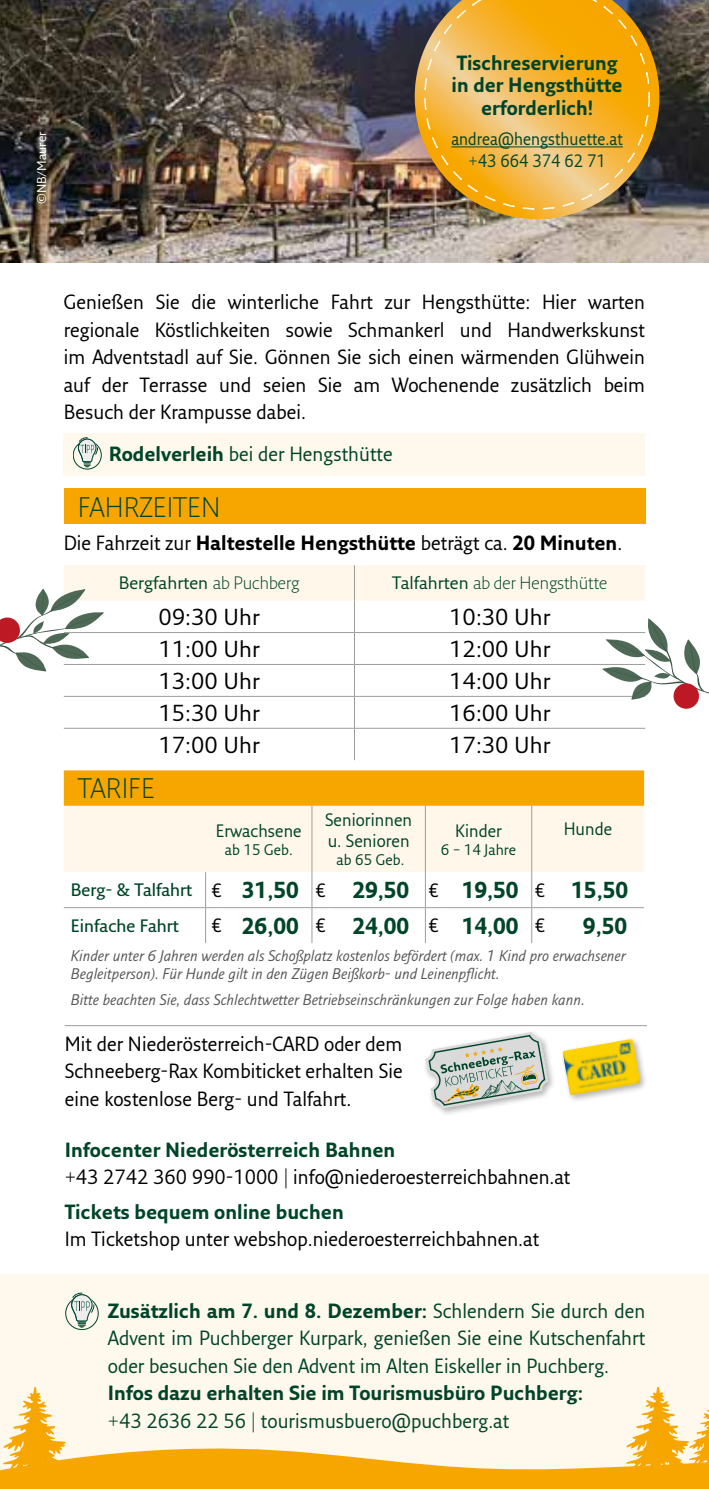
<style>
.page{position:relative;width:709px;height:1489px;background:#fff}
.page>*{position:absolute;margin:0;border:0;box-sizing:border-box;transform-origin:0 0}
.t1{font:300 27.5px "Fresco Sans Pro";color:#004529}
.t2{font:22.5px "Fresco Sans Pro";color:#000}
.t3{font:700 22.5px "Fresco Sans Pro";color:#004529;scale:.95 1}
.t4{font:20px/27.5px "Fresco Sans Pro";color:#000;text-align:justify;scale:.95 1}
.t5{font:20px/27.5px "Fresco Sans Pro";color:#004529;text-align:justify;scale:.95 1}
.t6{font:700 20px "Fresco Sans Pro";color:#004529;scale:.95 1}
.t7{font:700 20px "Fresco Sans Pro";color:#000;scale:.95 1}
.t8{font:700 20px/22.5px "Fresco Sans Pro";color:#004529;text-align:center;scale:.94 1}
.t9{font:17.5px/22.5px "Fresco Sans Pro";color:#004529;text-align:center;scale:.9 1}
.t10{font:300 17.5px "Fresco Sans Pro";color:#004529}
.t11{font:17.5px "Fresco Sans Pro";color:#004529}
.t12{font:17.5px "Fresco Sans Pro";color:#004529;scale:.95 1}
.t13{font:17.5px/21px "Fresco Sans Pro";color:#004529;scale:.96 1}
.t14{font:600 17.5px "Fresco Sans Pro";color:#004529}
.t15{font:italic 15px/18px "Fresco Sans Pro";color:#575756;scale:.96 1}
.t16{font:15px "Fresco Sans Pro";color:#004529;scale:.96 1}
.t17{font:12.5px "Fresco Sans Pro";color:#fff}
.s1{font-weight:700}
.s2{font-weight:400}
.s3{font-weight:300}
.s4{font-weight:600;font-size:17.5px}
.s5{font-weight:400;font-size:18.75px;color:#000}
</style>
<div class="page">
<div style="left:0;top:1274px;width:709px;height:112px;background:#fff8ed"></div>
<div style="left:66px;top:1296px;width:32px;height:33px;border:1px solid #004529;border-radius:50%"></div>
<svg style="left:71px;top:1292px;width:23px;height:35px"></svg>
<img style="left:0;top:0;width:709px;height:262px">
<svg style="left:0;top:1386px;width:709px;height:102px;background:#fcdc9c"></svg>
<div style="left:64px;top:488px;width:581px;height:36px;background:#f7a600"></div>
<hr style="left:354px;top:696px;width:1px;height:32px;background:#9d9d9c">
<hr style="left:64px;top:727px;width:290px;height:1px;background:#9d9d9c">
<hr style="left:354px;top:727px;width:291px;height:1px;background:#9d9d9c">
<hr style="left:354px;top:728px;width:1px;height:32px;background:#9d9d9c">
<svg style="left:64px;top:770px;width:580px;height:102px;background:#fcda98"></svg>
<hr style="left:205px;top:872px;width:1px;height:35px;background:#9d9d9c">
<hr style="left:205px;top:908px;width:1px;height:35px;background:#9d9d9c">
<hr style="left:64px;top:907px;width:142px;height:1px;background:#9d9d9c">
<svg style="left:206px;top:907px;width:16px;height:1px"></svg>
<hr style="left:222px;top:907px;width:90px;height:1px;background:#9d9d9c">
<svg style="left:312px;top:907px;width:17px;height:1px"></svg>
<hr style="left:329px;top:907px;width:96px;height:1px;background:#9d9d9c">
<svg style="left:425px;top:907px;width:17px;height:1px"></svg>
<hr style="left:442px;top:907px;width:89px;height:1px;background:#9d9d9c">
<svg style="left:531px;top:907px;width:17px;height:1px"></svg>
<hr style="left:548px;top:907px;width:96px;height:1px;background:#9d9d9c">
<hr style="left:311px;top:872px;width:1px;height:35px;background:#9d9d9c">
<hr style="left:425px;top:872px;width:1px;height:35px;background:#9d9d9c">
<hr style="left:531px;top:872px;width:1px;height:35px;background:#9d9d9c">
<hr style="left:311px;top:908px;width:1px;height:35px;background:#9d9d9c">
<hr style="left:425px;top:908px;width:1px;height:35px;background:#9d9d9c">
<hr style="left:531px;top:908px;width:1px;height:35px;background:#9d9d9c">
<hr style="left:311px;top:805px;width:1px;height:67px;background:#9d9d9c">
<hr style="left:425px;top:805px;width:1px;height:67px;background:#9d9d9c">
<hr style="left:531px;top:805px;width:1px;height:67px;background:#9d9d9c">
<svg style="left:0;top:565px;width:709px;height:144px"></svg>
<img style="left:415px;top:0;width:244px;height:219px">
<svg style="left:424px;top:0;width:226px;height:210px;background:#e3ab3f"></svg>
<hr style="left:451px;top:146px;width:172px;height:1px;background:#004529">
<div style="left:64px;top:433px;width:581px;height:42px;background:#fff8ed"></div>
<hr style="left:65px;top:1025px;width:582px;height:1px;background:#9d9d9c">
<div style="left:423px;top:1028px;width:134px;height:88px;background:#000;opacity:.3"></div>
<svg style="left:425px;top:1031px;width:124px;height:77px"></svg>
<div style="left:559px;top:1036px;width:89px;height:66px;background:#000;opacity:.3"></div>
<img style="left:562px;top:1038px;width:78px;height:57px">
<p class="t17" style="left:34px;top:204px;width:74px;rotate:-90deg">©NB/Maurer</p>
<p class="t8" style="left:451px;top:51px;width:183px">Tischreservierung in der Hengsthütte erforderlich!</p>
<p class="t9" style="left:451px;top:127px;width:192px">andrea@hengsthuette.at +43 664 374 62 71</p>
<p class="t4" style="left:64px;top:288px;width:613px">Genießen Sie die winterliche Fahrt zur Hengsthütte: Hier warten regionale Köstlichkeiten sowie Schmankerl und Handwerkskunst im Adventstadl auf Sie. Gönnen Sie sich einen wärmenden Glühwein auf der Terrasse und seien Sie am Wochenende zusätzlich beim Besuch der Krampusse dabei.</p>
<p class="t5" style="left:109px;top:439px;width:300px"><span class="s1">Rodelverleih</span> bei der Hengsthütte</p>
<h1 class="t1" style="left:78px;top:489px;width:144px">FAHRZEITEN</h1>
<p class="t7" style="left:64px;top:530px;width:589px"><span class="s2">Die Fahrzeit zur</span> Haltestelle Hengsthütte <span class="s2">beträgt ca.</span> 20 Minuten<span class="s2">.</span></p>
<p class="t11" style="left:119px;top:572px;width:182px">Bergfahrten <span class="s3">ab Puchberg</span></p>
<p class="t10" style="left:392px;top:572px;width:217px"><span class="s2">Talfahrten</span> ab der Hengsthütte</p>
<p class="t2" style="left:159px;top:603px;width:103px">09:30 Uhr</p>
<p class="t2" style="left:449px;top:603px;width:103px">10:30 Uhr</p>
<p class="t2" style="left:159px;top:635px;width:103px">11:00 Uhr</p>
<p class="t2" style="left:449px;top:635px;width:103px">12:00 Uhr</p>
<p class="t2" style="left:159px;top:666px;width:103px">13:00 Uhr</p>
<p class="t2" style="left:449px;top:666px;width:103px">14:00 Uhr</p>
<p class="t2" style="left:159px;top:698px;width:103px">15:30 Uhr</p>
<p class="t2" style="left:449px;top:698px;width:103px">16:00 Uhr</p>
<p class="t2" style="left:159px;top:730px;width:103px">17:00 Uhr</p>
<p class="t2" style="left:449px;top:730px;width:103px">17:30 Uhr</p>
<h1 class="t1" style="left:78px;top:771px;width:78px">TARIFE</h1>
<p class="t12" style="left:216px;top:819px;width:92px">Erwachsene</p>
<p class="t16" style="left:225px;top:839px;width:72px">ab 15 Geb.</p>
<p class="t13" style="left:325px;top:809px;width:92px">Seniorinnen u. Senioren</p>
<p class="t16" style="left:336px;top:850px;width:72px">ab 65 Geb.</p>
<p class="t12" style="left:563px;top:818px;width:52px">Hunde</p>
<p class="t12" style="left:455px;top:819px;width:51px">Kinder</p>
<p class="t16" style="left:441px;top:839px;width:80px">6 – 14 Jahre</p>
<p class="t3" style="left:71px;top:876px;width:588px"><span class="s4">Berg- &amp; Talfahrt</span> <span class="s5">€</span> 31,50 <span class="s5">€</span> 29,50 <span class="s5">€</span> 19,50 <span class="s5">€</span> 15,50</p>
<p class="t14" style="left:71px;top:914px;width:109px">Einfache Fahrt</p>
<p class="t3" style="left:211px;top:911px;width:353px"><span class="s5">€</span> 26,00 <span class="s5">€</span> 24,00 <span class="s5">€</span> 14,00 <span class="s5">€</span></p>
<p class="t3" style="left:583px;top:911px;width:48px">9,50</p>
<p class="t15" style="left:71px;top:946px;width:579px">Kinder unter 6 Jahren werden als Schoßplatz kostenlos befördert (max. 1 Kind pro erwachsener<br>Begleitperson). Für Hunde gilt in den Zügen Beißkorb- und Leinenpflicht.</p>
<p class="t15" style="left:71px;top:990px;width:537px">Bitte beachten Sie, dass Schlechtwetter Betriebseinschränkungen zur Folge haben kann.</p>
<p class="t4" style="left:65px;top:1029px;width:357px">Mit der Niederösterreich-CARD oder dem Schneeberg-Rax Kombiticket erhalten Sie eine kostenlose Berg- und Talfahrt.</p>
<p class="t6" style="left:65px;top:1136px;width:349px">Infocenter Niederösterreich Bahnen</p>
<p class="t4" style="left:65px;top:1162px;width:534px">+43 2742 360 990-1000 | info@niederoesterreichbahnen.at</p>
<p class="t6" style="left:65px;top:1198px;width:295px">Tickets bequem online buchen</p>
<p class="t4" style="left:65px;top:1224px;width:501px">Im Ticketshop unter webshop.niederoesterreichbahnen.at</p>
<p class="t5" style="left:108px;top:1296px;width:567px"><span class="s1">Zusätzlich am 7. und 8. Dezember:</span> Schlendern Sie durch den Advent im Puchberger Kurpark, genießen Sie eine Kutschenfahrt oder besuchen Sie den Advent im Alten Eiskeller in Puchberg.</p>
<p class="t6" style="left:108px;top:1380px;width:502px">Infos dazu erhalten Sie im Tourismusbüro Puchberg:</p>
<p class="t5" style="left:108px;top:1406px;width:424px">+43 2636 22 56 | tourismusbuero@puchberg.at</p>
</div>
